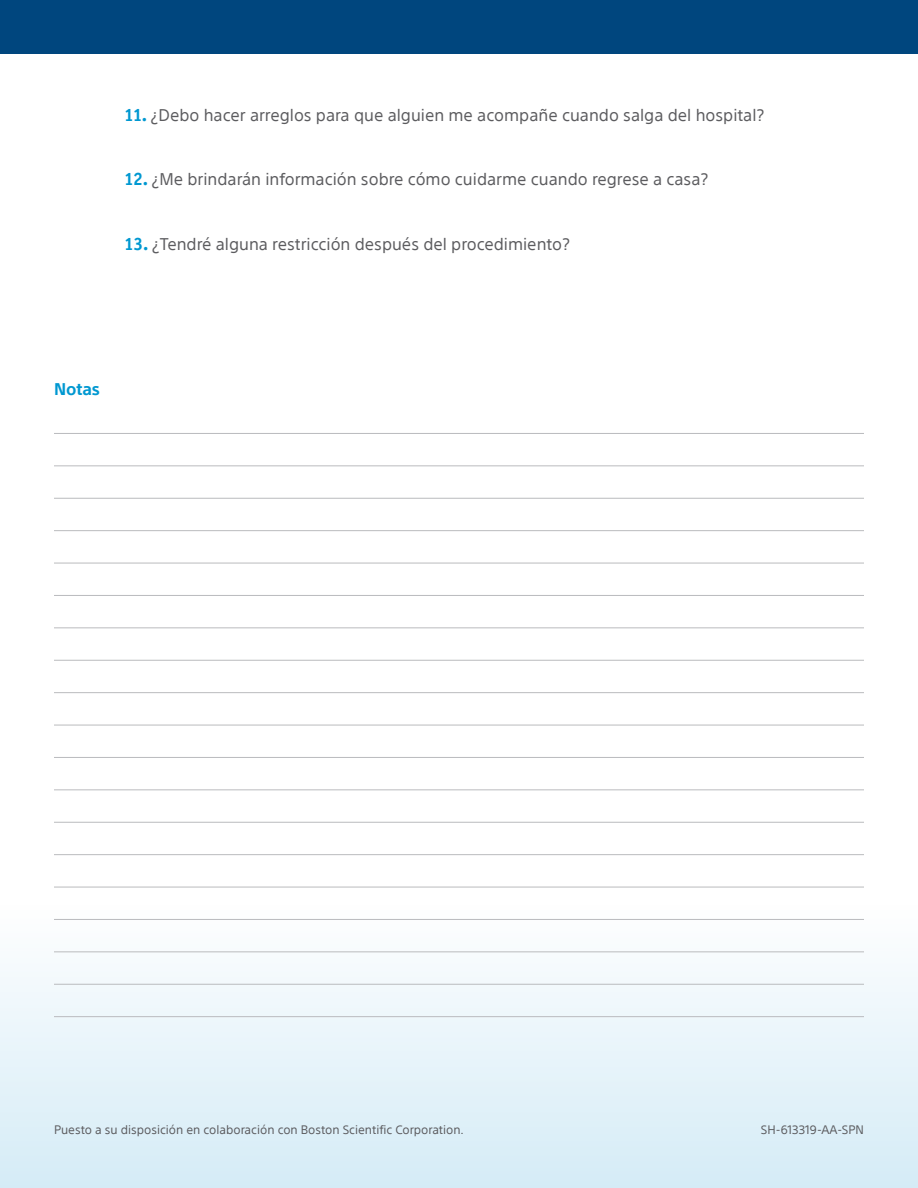
<style>
.page{position:relative;width:918px;height:1188px;background:#fff}
.page>*{position:absolute;margin:0;border:0;box-sizing:border-box;transform-origin:0 0}
.t1{font:16.5px "SST";color:#5c5c5f}
.t2{font:700 16.5px "SST";letter-spacing:-.005em;color:#0098d1}
.t3{font:12px "SST";color:#5c5c5f}
.s1{font-family:"Officina Ser ITC Std";font-weight:700;font-size:18px;color:#0098d1}
</style>
<div class="page">
<div style="left:0;top:905px;width:918px;height:283px;background:linear-gradient(to bottom,#fefefe,#d5ebf6)"></div>
<hr style="left:54px;top:433px;width:810px;height:1px;background:#babbbe">
<hr style="left:54px;top:465px;width:810px;height:1px;background:#babbbe">
<hr style="left:54px;top:498px;width:810px;height:1px;background:#babbbe">
<hr style="left:54px;top:530px;width:810px;height:1px;background:#babbbe">
<hr style="left:54px;top:563px;width:810px;height:1px;background:#babbbe">
<hr style="left:54px;top:595px;width:810px;height:1px;background:#babbbe">
<hr style="left:54px;top:627px;width:810px;height:1px;background:#babbbe">
<hr style="left:54px;top:660px;width:810px;height:1px;background:#babbbe">
<hr style="left:54px;top:692px;width:810px;height:1px;background:#babbbe">
<hr style="left:54px;top:725px;width:810px;height:1px;background:#babbbe">
<hr style="left:54px;top:757px;width:810px;height:1px;background:#babbbe">
<hr style="left:54px;top:789px;width:810px;height:1px;background:#babbbe">
<hr style="left:54px;top:822px;width:810px;height:1px;background:#babbbe">
<hr style="left:54px;top:854px;width:810px;height:1px;background:#babbbe">
<hr style="left:54px;top:887px;width:810px;height:1px;background:#babbbe">
<hr style="left:54px;top:919px;width:810px;height:1px;background:#babbbe">
<hr style="left:54px;top:951px;width:810px;height:1px;background:#babbbe">
<hr style="left:54px;top:984px;width:810px;height:1px;background:#babbbe">
<hr style="left:54px;top:1016px;width:810px;height:1px;background:#babbbe">
<div style="left:0;top:0;width:918px;height:54px;background:#00467e"></div>
<p class="t1" style="left:124px;top:105px;width:642px"><span class="s1">11.</span> ¿Debo hacer arreglos para que alguien me acompañe cuando salga del hospital?</p>
<p class="t1" style="left:124px;top:170px;width:586px"><span class="s1">12.</span> ¿Me brindarán información sobre cómo cuidarme cuando regrese a casa?</p>
<p class="t1" style="left:124px;top:234px;width:447px"><span class="s1">13.</span> ¿Tendré alguna restricción después del procedimiento?</p>
<p class="t2" style="left:54px;top:379px;width:48px">Notas</p>
<p class="t3" style="left:54px;top:1123px;width:411px">Puesto a su disposición en colaboración con Boston Scientific Corporation.</p>
<p class="t3" style="left:761px;top:1123px;width:105px">SH-613319-AA-SPN</p>
</div>
